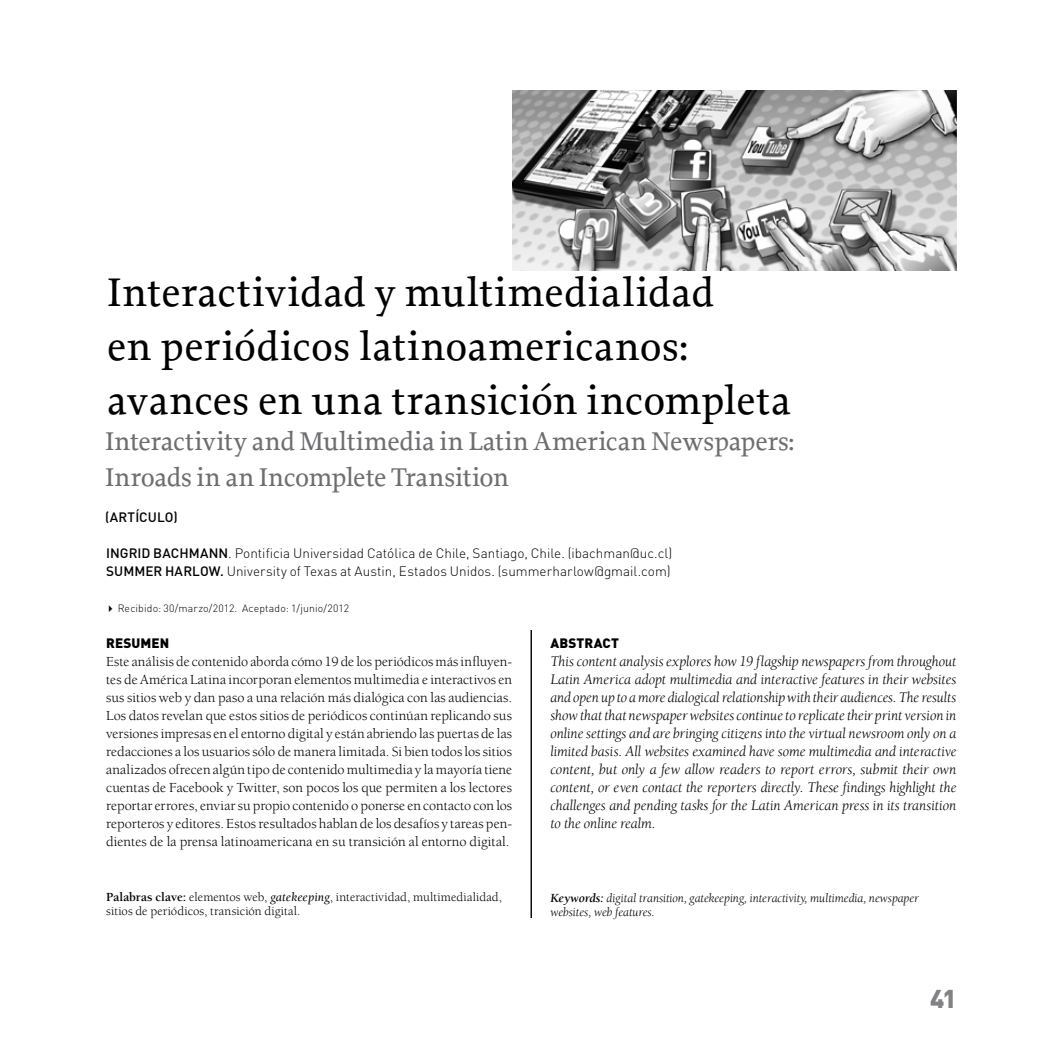
<style>
.page{position:relative;width:1063px;height:1063px;background:#fff}
.page>*{position:absolute;margin:0;border:0;box-sizing:border-box;transform-origin:0 0}
.t1{font:500 42px/54px "Proforma";letter-spacing:.01em;color:#000}
.t2{font:500 27px/36px "Proforma";letter-spacing:-.005em;color:#6d6e71}
.t3{font:900 25.5px "DIN";color:#808285}
.t4{font:italic 15px/18px "Berkeley Std";letter-spacing:-.005em;color:#000;text-align:justify}
.t5{font:14.25px/18px "Berkeley Std";letter-spacing:.01em;color:#000;text-align:justify}
.t6{font:300 13.5px "DIN";color:#000}
.t7{font:900 13.5px "DIN";letter-spacing:.01em;color:#000}
.t8{font:500 13.5px "DIN";letter-spacing:.015em;color:#000}
.t9{font:12.75px/14.2px "Berkeley Std";letter-spacing:.005em;color:#000}
.t10{font:italic 12.75px/14.2px "Berkeley Std";letter-spacing:-.005em;color:#000}
.t11{font:300 10.5px "DIN";letter-spacing:.015em;color:#000}
.s1{font-weight:500}
.s2{font-weight:700}
.s3{font-style:italic}
</style>
<div class="page">
<hr style="left:531px;top:630px;width:1px;height:288px;background:#000">
<img style="left:512px;top:90px;width:445px;height:180px">
<h1 class="t1" style="left:107px;top:265px;width:685px">Interactividad y multimedialidad<br>en periódicos latinoamericanos: avances en una transición incompleta</h1>
<h2 class="t2" style="left:105px;top:423px;width:691px">Interactivity and Multimedia in Latin American Newspapers:<br>Inroads in an Incomplete Transition</h2>
<p class="t8" style="left:105px;top:508px;width:44px">(ARTÍCULO</p>
<p class="t8" style="left:173px;top:508px;width:6px">)</p>
<p class="t6" style="left:106px;top:545px;width:568px"><span class="s1">INGRID BACHMANN</span>. Pontificia Universidad Católica de Chile, Santiago, Chile. (ibachman@uc.cl)</p>
<p class="t6" style="left:106px;top:563px;width:566px"><span class="s1">SUMMER HARLOW.</span> University of Texas at Austin, Estados Unidos. (summerharlow@gmail.com)</p>
<p class="t11" style="left:118px;top:602px;width:233px">Recibido: 30/marzo/2012. Aceptado: 1/junio/2012</p>
<p class="t7" style="left:106px;top:634px;width:65px">RESUMEN</p>
<p class="t5" style="left:106px;top:653px;width:408px">Este análisis de contenido aborda cómo 19 de los periódicos más influyen&shy;tes de América Latina incorporan elementos multimedia e interactivos en sus sitios web y dan paso a una relación más dialógica con las audiencias.<br>Los datos revelan que estos sitios de periódicos continúan replicando sus versiones impresas en el entorno digital y están abriendo las puertas de las redacciones a los usuarios sólo de manera limitada. Si bien todos los sitios analizados ofrecen algún tipo de contenido multimedia y la mayoría tiene cuentas de Facebook y Twitter, son pocos los que permiten a los lectores reportar errores, enviar su propio contenido o ponerse en contacto con los reporteros y editores. Estos resultados hablan de los desafíos y tareas pen&shy;dientes de la prensa latinoamericana en su transición al entorno digital.</p>
<p class="t7" style="left:550px;top:634px;width:70px">ABSTRACT</p>
<p class="t4" style="left:550px;top:653px;width:408px">This content analysis explores how 19 flagship newspapers from throughout Latin America adopt multimedia and interactive features in their websites and open up to a more dialogical relationship with their audiences. The results show that that newspaper websites continue to replicate their print version in online settings and are bringing citizens into the virtual newsroom only on a limited basis. All websites examined have some multimedia and interactive content, but only a few allow readers to report errors, submit their own content, or even contact the reporters directly. These findings highlight the challenges and pending tasks for the Latin American press in its transition to the online realm.</p>
<p class="t9" style="left:106px;top:890px;width:397px"><span class="s2">Palabras clave:</span> elementos web, <span class="s3">gatekeeping</span>, interactividad, multimedialidad, sitios de periódicos, transición digital.</p>
<p class="t10" style="left:550px;top:891px;width:370px"><span class="s2">Keywords:</span> digital transition, gatekeeping, interactivity, multimedia, newspaper websites, web features.</p>
<h3 class="t3" style="left:930px;top:982px;width:28px">41</h3>
</div>
